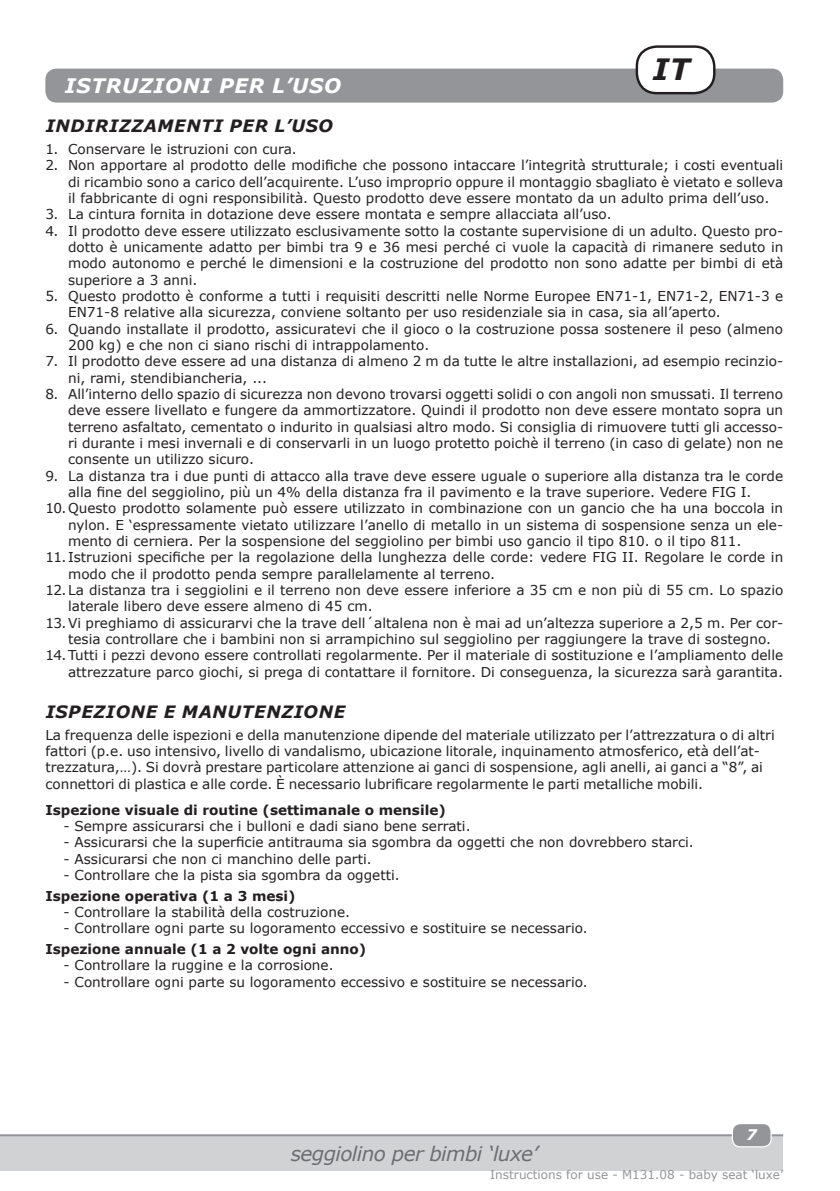
<style>
.page{position:relative;width:840px;height:1191px;background:#fff}
.page>*{position:absolute;margin:0;border:0;box-sizing:border-box;transform-origin:0 0}
.t1{font:italic 700 29.4px "Verdana";color:#231f20}
.t2{font:italic 20px "Verdana";letter-spacing:-.03em;color:#6d6e71}
.t3{font:italic 700 20px "Verdana";letter-spacing:.035em;color:#fff}
.t4{font:italic 700 17px "Verdana";letter-spacing:.035em;color:#231f20}
.t5{font:italic 700 14.6px "Verdana";color:#fff}
.t6{font:13.6px/16.4px "Verdana";color:#231f20}
.t7{font:700 13.6px "Verdana";color:#231f20}
.t8{font:12px "Verdana";color:#939598}
</style>
<div class="page">
<div style="left:0;top:1135px;width:782px;height:35px;background:#d1d2d4"></div>
<hr style="left:0;top:1134px;width:782px;height:2px;background:#939598">
<div style="left:732px;top:1123px;width:38px;height:23px;background:#939598;border-radius:8px"></div>
<div style="left:731px;top:1123px;width:40px;height:24px;border:1px solid #fff;border-radius:8px"></div>
<div style="left:45px;top:69px;width:737px;height:34px;background:#939598;border-radius:11px"></div>
<div style="left:636px;top:47px;width:78px;height:46px;background:#fff;border-radius:20px"></div>
<div style="left:635px;top:45px;width:80px;height:49px;border:2px solid #231f20;border-radius:20px"></div>
<h2 class="t3" style="left:65px;top:77px;width:277px">ISTRUZIONI PER L’USO</h2>
<h1 class="t1" style="left:652px;top:56px;width:39px">IT</h1>
<p class="t4" style="left:46px;top:118px;width:289px">INDIRIZZAMENTI PER L’USO</p>
<p class="t6" style="left:45px;top:142px;width:253px">1. Conservare le istruzioni con cura.</p>
<p class="t6" style="left:68px;top:158px;width:716px;text-align:justify;text-indent:-23px">2. Non apportare al prodotto delle modifiche che possono intaccare l’integrità strutturale; i costi eventuali di ricambio sono a carico dell’acquirente. L’uso improprio oppure il montaggio sbagliato è vietato e solleva il fabbricante di ogni responsibilità. Questo prodotto deve essere montato da un adulto prima dell’uso.</p>
<p class="t6" style="left:45px;top:207px;width:567px">3. La cintura fornita in dotazione deve essere montata e sempre allacciata all’uso.</p>
<p class="t6" style="left:68px;top:223px;width:716px;text-align:justify;text-indent:-23px">4. Il prodotto deve essere utilizzato esclusivamente sotto la costante supervisione di un adulto. Questo pro&shy;dotto è unicamente adatto per bimbi tra 9 e 36 mesi perché ci vuole la capacità di rimanere seduto in modo autonomo e perché le dimensioni e la costruzione del prodotto non sono adatte per bimbi di età superiore a 3 anni.</p>
<p class="t6" style="left:68px;top:289px;width:716px;text-indent:-23px">5. Questo prodotto è conforme a tutti i requisiti descritti nelle Norme Europee EN71-1, EN71-2, EN71-3 e<br>EN71-8 relative alla sicurezza, conviene soltanto per uso residenziale sia in casa, sia all’aperto.</p>
<p class="t6" style="left:68px;top:321px;width:716px;text-indent:-23px">6. Quando installate il prodotto, assicuratevi che il gioco o la costruzione possa sostenere il peso (almeno<br>200 kg) e che non ci siano rischi di intrappolamento.</p>
<p class="t6" style="left:68px;top:354px;width:716px;text-indent:-23px">7. Il prodotto deve essere ad una distanza di almeno 2 m da tutte le altre installazioni, ad esempio recinzio&shy;ni, rami, stendibiancheria, ...</p>
<p class="t6" style="left:68px;top:386px;width:716px;text-align:justify;text-indent:-23px">8. All’interno dello spazio di sicurezza non devono trovarsi oggetti solidi o con angoli non smussati. Il terreno deve essere livellato e fungere da ammortizzatore. Quindi il prodotto non deve essere montato sopra un terreno asfaltato, cementato o indurito in qualsiasi altro modo. Si consiglia di rimuovere tutti gli accesso&shy;ri durante i mesi invernali e di conservarli in un luogo protetto poichè il terreno (in caso di gelate) non ne consente un utilizzo sicuro.</p>
<p class="t6" style="left:68px;top:468px;width:716px;text-indent:-23px">9. La distanza tra i due punti di attacco alla trave deve essere uguale o superiore alla distanza tra le corde alla fine del seggiolino, più un 4% della distanza fra il pavimento e la trave superiore. Vedere FIG I.</p>
<p class="t6" style="left:68px;top:501px;width:716px;text-align:justify;text-indent:-23px">10. Questo prodotto solamente può essere utilizzato in combinazione con un gancio che ha una boccola in nylon. E ‘espressamente vietato utilizzare l’anello di metallo in un sistema di sospensione senza un ele&shy;mento di cerniera. Per la sospensione del seggiolino per bimbi uso gancio il tipo 810. o il tipo 811.</p>
<p class="t6" style="left:68px;top:550px;width:716px;text-indent:-23px">11. Istruzioni specifiche per la regolazione della lunghezza delle corde: vedere FIG II. Regolare le corde in modo che il prodotto penda sempre parallelamente al terreno.</p>
<p class="t6" style="left:68px;top:582px;width:716px;text-indent:-23px">12. La distanza tra i seggiolini e il terreno non deve essere inferiore a 35 cm e non più di 55 cm. Lo spazio laterale libero deve essere almeno di 45 cm.</p>
<p class="t6" style="left:68px;top:615px;width:716px;text-indent:-23px">13. Vi preghiamo di assicurarvi che la trave dell´altalena non è mai ad un’altezza superiore a 2,5 m. Per cor&shy;tesia controllare che i bambini non si arrampichino sul seggiolino per raggiungere la trave di sostegno.</p>
<p class="t6" style="left:45px;top:648px;width:738px;text-align:right">14. Tutti i pezzi devono essere controllati regolarmente. Per il materiale di sostituzione e l’ampliamento delle attrezzature parco giochi, si prega di contattare il fornitore. Di conseguenza, la sicurezza sarà garantita.</p>
<p class="t4" style="left:46px;top:703px;width:301px">ISPEZIONE E MANUTENZIONE</p>
<p class="t6" style="left:45px;top:727px;width:730px">La frequenza delle ispezioni e della manutenzione dipende del materiale utilizzato per l’attrezzatura o di altri fattori (p.e. uso intensivo, livello di vandalismo, ubicazione litorale, inquinamento atmosferico, età dell’at&shy;trezzatura,…). Si dovrà prestare particolare attenzione ai ganci di sospensione, agli anelli, ai ganci a “8”, ai connettori di plastica e alle corde. È necessario lubrificare regolarmente le parti metalliche mobili.</p>
<p class="t7" style="left:45px;top:803px;width:401px">Ispezione visuale di routine (settimanale o mensile)</p>
<p class="t6" style="left:63px;top:818px;width:408px">- Sempre assicurarsi che i bulloni e dadi siano bene serrati.</p>
<p class="t6" style="left:63px;top:834px;width:631px">- Assicurarsi che la superficie antitrauma sia sgombra da oggetti che non dovrebbero starci.</p>
<p class="t6" style="left:63px;top:851px;width:309px">- Assicurarsi che non ci manchino delle parti.</p>
<p class="t6" style="left:63px;top:867px;width:337px">- Controllare che la pista sia sgombra da oggetti.</p>
<p class="t7" style="left:45px;top:889px;width:251px">Ispezione operativa (1 a 3 mesi)</p>
<p class="t6" style="left:63px;top:904px;width:288px">- Controllare la stabilità della costruzione.</p>
<p class="t6" style="left:63px;top:921px;width:525px">- Controllare ogni parte su logoramento eccessivo e sostituire se necessario.</p>
<p class="t7" style="left:45px;top:942px;width:322px">Ispezione annuale (1 a 2 volte ogni anno)</p>
<p class="t6" style="left:63px;top:958px;width:271px">- Controllare la ruggine e la corrosione.</p>
<p class="t6" style="left:63px;top:974px;width:525px">- Controllare ogni parte su logoramento eccessivo e sostituire se necessario.</p>
<p class="t5" style="left:746px;top:1128px;width:12px">7</p>
<p class="t8" style="left:490px;top:1169px;width:294px">Instructions for use - M131.08 - baby seat ‘luxe’</p>
<h2 class="t2" style="left:290px;top:1145px;width:249px">seggiolino per bimbi ‘luxe’</h2>
</div>
